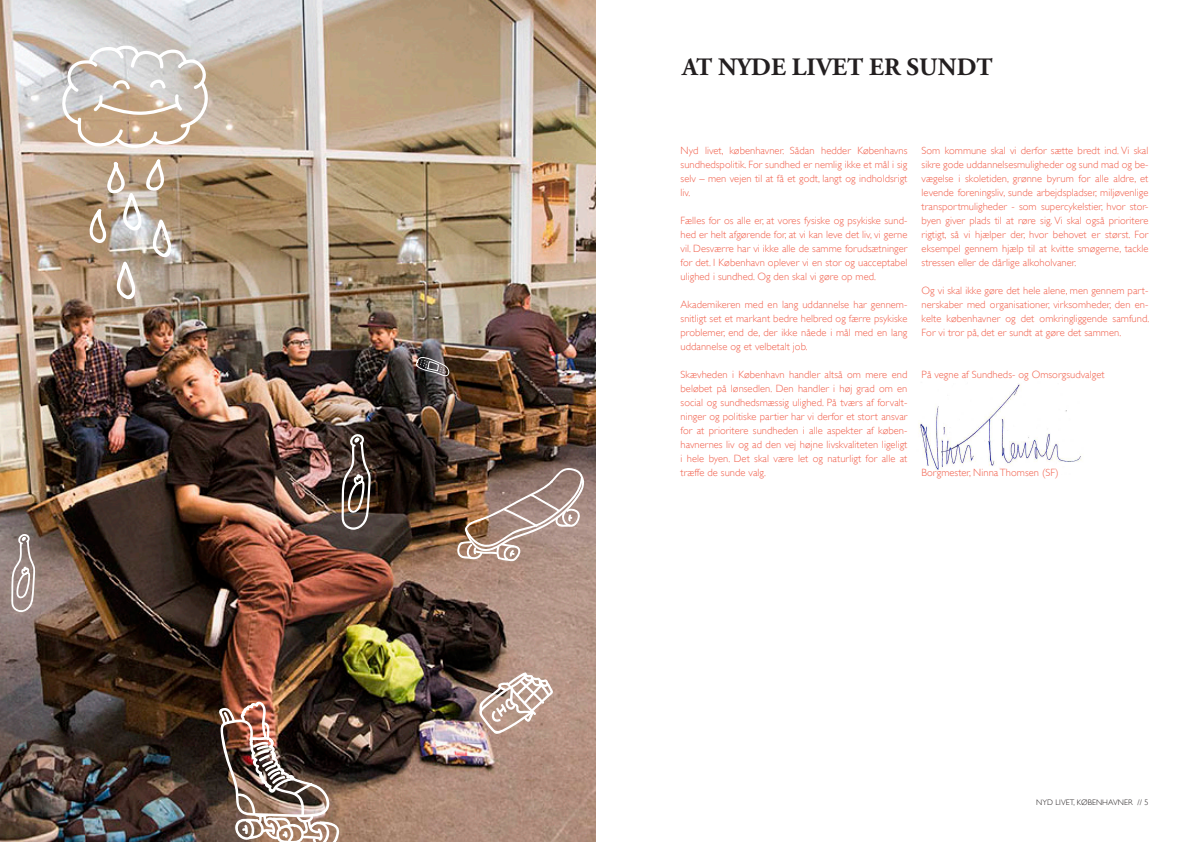
<style>
.page{position:relative;width:1191px;height:842px;background:#fff}
.page>*{position:absolute;margin:0;border:0;box-sizing:border-box;transform-origin:0 0}
.t1{font:700 25px "Adobe Garamond Pro";letter-spacing:.005em;color:#231f20}
.t2{font:300 10.5px/14px "Gill Sans";letter-spacing:.005em;color:#f15e4a;text-align:justify}
.t3{font:300 8px "Gill Sans";letter-spacing:.01em;color:#231f20}
</style>
<div class="page">
<img style="left:0;top:0;width:595px;height:842px">
<img style="left:918px;top:383px;width:164px;height:87px">
<svg style="left:57px;top:41px;width:157px;height:108px"></svg>
<svg style="left:457px;top:467px;width:128px;height:95px"></svg>
<svg style="left:415px;top:357px;width:34px;height:20px"></svg>
<svg style="left:479px;top:672px;width:74px;height:63px"></svg>
<svg style="left:83px;top:158px;width:89px;height:142px"></svg>
<svg style="left:341px;top:434px;width:30px;height:96px"></svg>
<svg style="left:11px;top:534px;width:24px;height:78px"></svg>
<img style="left:219px;top:701px;width:121px;height:141px">
<h1 class="t1" style="left:682px;top:53px;width:312px">AT NYDE LIVET ER SUNDT</h1>
<p class="t2" style="left:680px;top:145px;width:228px">Nyd livet, københavner. Sådan hedder Københavns sundhedspolitik. For sundhed er nemlig ikke et mål i sig selv – men vejen til at få et godt, langt og indholdsrigt liv.</p>
<p class="t2" style="left:680px;top:215px;width:228px">Fælles for os alle er, at vores fysiske og psykiske sund&shy;hed er helt afgørende for, at vi kan leve det liv, vi gerne vil. Desværre har vi ikke alle de samme forudsætninger for det. I København oplever vi en stor og uacceptabel ulighed i sundhed. Og den skal vi gøre op med.</p>
<p class="t2" style="left:680px;top:299px;width:228px">Akademikeren med en lang uddannelse har gennem&shy;snitligt set et markant bedre helbred og færre psykiske problemer, end de, der ikke nåede i mål med en lang uddannelse og et velbetalt job.</p>
<p class="t2" style="left:680px;top:369px;width:228px">Skævheden i København handler altså om mere end beløbet på lønsedlen. Den handler i høj grad om en social og sundhedsmæssig ulighed. På tværs af forvalt&shy;ninger og politiske partier har vi derfor et stort ansvar for at prioritere sundheden i alle aspekter af køben&shy;havnernes liv og ad den vej højne livskvaliteten ligeligt i hele byen. Det skal være let og naturligt for alle at træffe de sunde valg.</p>
<p class="t2" style="left:921px;top:145px;width:228px">Som kommune skal vi derfor sætte bredt ind. Vi skal sikre gode uddannelsesmuligheder og sund mad og be&shy;vægelse i skoletiden, grønne byrum for alle aldre, et levende foreningsliv, sunde arbejdspladser, miljøvenlige transportmuligheder - som supercykelstier, hvor stor&shy;byen giver plads til at røre sig. Vi skal også prioritere rigtigt, så vi hjælper der, hvor behovet er størst. For eksempel gennem hjælp til at kvitte smøgerne, tackle stressen eller de dårlige alkoholvaner.</p>
<p class="t2" style="left:921px;top:285px;width:229px">Og vi skal ikke gøre det hele alene, men gennem part&shy;nerskaber med organisationer, virksomheder, den en&shy;kelte københavner og det omkringliggende samfund.<br>For vi tror på, det er sundt at gøre det sammen.</p>
<p class="t2" style="left:921px;top:369px;width:185px">På vegne af Sundheds- og Omsorgsudvalget</p>
<p class="t2" style="left:921px;top:467px;width:139px">Borgmester, Ninna Thomsen (SF)</p>
<p class="t3" style="left:1036px;top:799px;width:114px">NYD LIVET, KØBENHAVNER // 5</p>
</div>
